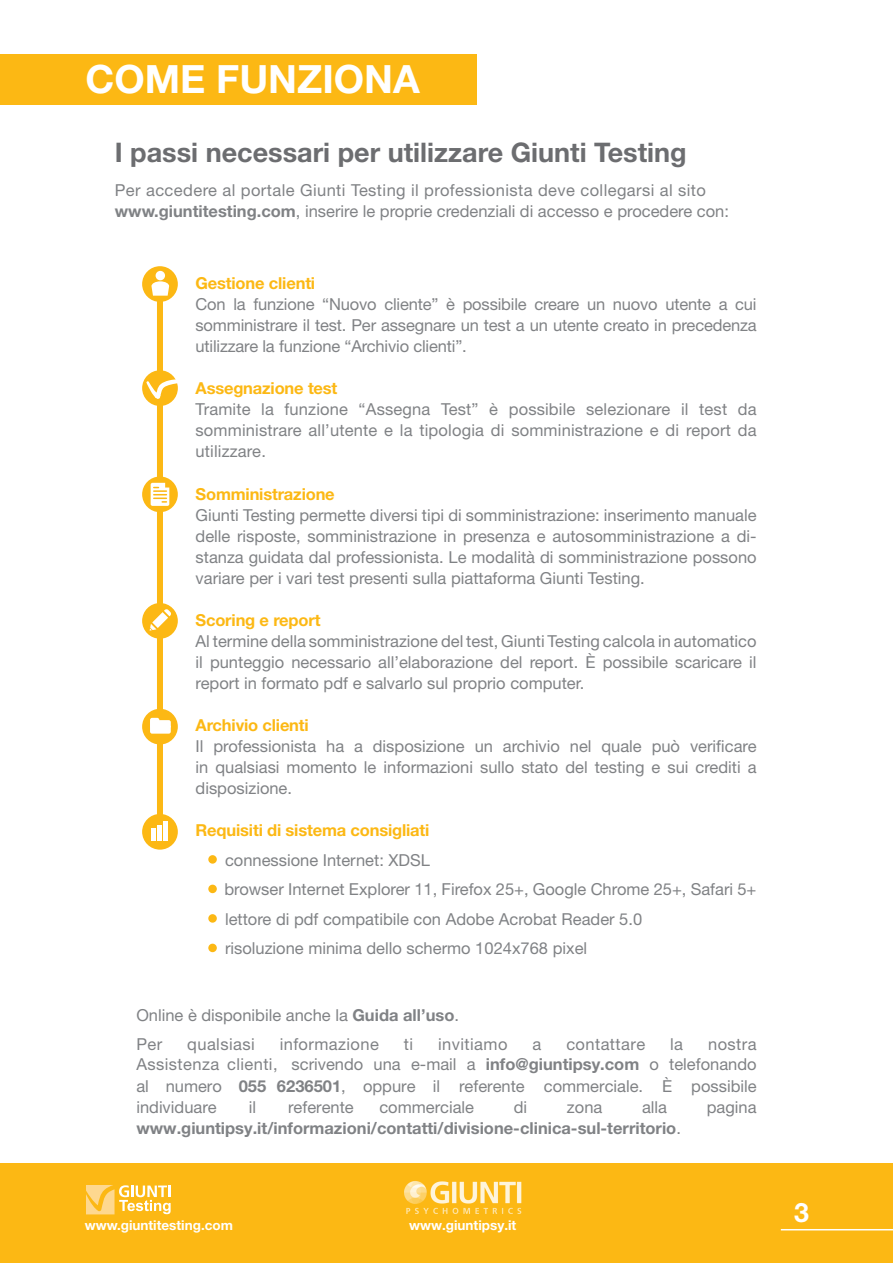
<style>
.page{position:relative;width:893px;height:1263px;background:#fff}
.page>*{position:absolute;margin:0;border:0;box-sizing:border-box;transform-origin:0 0}
.t1{font:700 39px "Helvetica Neue LT Std";color:#fff}
.t2{font:700 27px "Helvetica Neue LT Std";color:#6c6d70}
.t3{font:700 26.7px "Helvetica Neue LT Std";color:#fff}
.t4{font:16.5px/21px "Helvetica Neue LT Std";color:#808285;text-align:justify}
.t5{font:16.5px/21px "Helvetica Neue LT Std";letter-spacing:.025em;color:#808285}
.t6{font:700 16.5px "Helvetica Neue LT Std";letter-spacing:-.01em;color:#fcb814}
.t7{font:700 16.5px "Helvetica Neue LT Std";color:#808285}
.t8{font:700 13.5px "Helvetica Neue LT Std";color:#fff}
.s1{font-weight:700}
.s2{font-weight:400}
</style>
<div class="page">
<div style="left:0;top:1163px;width:893px;height:100px;background:#fcb814"></div>
<svg style="left:86px;top:1185px;width:85px;height:29px"></svg>
<hr style="left:781px;top:1229px;width:112px;height:1px;background:#fff">
<div style="left:0;top:55px;width:476px;height:50px;background:#fcb814"></div>
<div style="left:157px;top:279px;width:6px;height:550px;background:#fcb814"></div>
<div style="left:142px;top:603px;width:36px;height:36px;background:#fcb814;border-radius:50%"></div>
<svg style="left:150px;top:609px;width:21px;height:22px"></svg>
<div style="left:142px;top:709px;width:36px;height:35px;background:#fcb814;border-radius:50%"></div>
<svg style="left:150px;top:718px;width:21px;height:16px"></svg>
<div style="left:142px;top:814px;width:36px;height:36px;background:#fcb814;border-radius:50%"></div>
<hr style="left:164px;top:821px;width:4px;height:20px;background:#fff">
<div style="left:157px;top:825px;width:5px;height:16px;background:#fff"></div>
<div style="left:151px;top:829px;width:5px;height:12px;background:#fff"></div>
<div style="left:142px;top:266px;width:36px;height:36px;background:#fcb814;border-radius:50%"></div>
<div style="left:156px;top:271px;width:9px;height:9px;background:#fff;border-radius:50%"></div>
<svg style="left:151px;top:281px;width:18px;height:15px"></svg>
<svg style="left:142px;top:476px;width:36px;height:36px"></svg>
<svg style="left:151px;top:483px;width:18px;height:23px"></svg>
<div style="left:142px;top:370px;width:36px;height:36px;background:#fcb814;border-radius:50%"></div>
<svg style="left:145px;top:378px;width:33px;height:23px"></svg>
<div style="left:208px;top:855px;width:9px;height:9px;background:#fcb814;border-radius:50%"></div>
<div style="left:208px;top:885px;width:9px;height:8px;background:#fcb814;border-radius:50%"></div>
<div style="left:208px;top:914px;width:9px;height:9px;background:#fcb814;border-radius:50%"></div>
<div style="left:208px;top:944px;width:9px;height:8px;background:#fcb814;border-radius:50%"></div>
<img style="left:404px;top:1181px;width:118px;height:33px">
<p class="t1" style="left:85px;top:55px;width:336px">COME FUNZIONA</p>
<p class="t2" style="left:115px;top:136px;width:573px">I passi necessari per utilizzare Giunti Testing</p>
<p class="t5" style="left:115px;top:180px;width:616px">Per accedere al portale Giunti Testing il professionista deve collegarsi al sito <span class="s1">www.giuntitesting.com</span>, inserire le proprie credenziali di accesso e procedere con:</p>
<p class="t6" style="left:196px;top:273px;width:121px">Gestione clienti</p>
<p class="t4" style="left:196px;top:293px;width:563px">Con la funzione “Nuovo cliente” è possibile creare un nuovo utente a cui somministrare il test. Per assegnare un test a un utente creato in precedenza utilizzare la funzione “Archivio clienti”.</p>
<p class="t6" style="left:196px;top:378px;width:143px">Assegnazione test</p>
<p class="t4" style="left:196px;top:399px;width:563px">Tramite la funzione “Assegna Test” è possibile selezionare il test da somministrare all’utente e la tipologia di somministrazione e di report da utilizzare.</p>
<p class="t6" style="left:196px;top:483px;width:141px">Somministrazione</p>
<p class="t4" style="left:196px;top:504px;width:563px">Giunti Testing permette diversi tipi di somministrazione: inserimento manuale delle risposte, somministrazione in presenza e autosomministrazione a di&shy;stanza guidata dal professionista. Le modalità di somministrazione possono variare per i vari test presenti sulla piattaforma Giunti Testing.</p>
<p class="t6" style="left:196px;top:610px;width:126px">Scoring e report</p>
<p class="t4" style="left:196px;top:630px;width:563px">Al termine della somministrazione del test, Giunti Testing calcola in automatico il punteggio necessario all’elaborazione del report. È possibile scaricare il report in formato pdf e salvarlo sul proprio computer.</p>
<p class="t6" style="left:196px;top:715px;width:115px">Archivio clienti</p>
<p class="t4" style="left:196px;top:736px;width:563px">Il professionista ha a disposizione un archivio nel quale può verificare in qualsiasi momento le informazioni sullo stato del testing e sui crediti a disposizione.</p>
<p class="t6" style="left:196px;top:820px;width:235px">Requisiti di sistema consigliati</p>
<p class="t4" style="left:225px;top:849px;width:207px">connessione Internet: XDSL</p>
<p class="t4" style="left:224px;top:879px;width:534px">browser Internet Explorer 11, Firefox 25+, Google Chrome 25+, Safari 5+</p>
<p class="t4" style="left:225px;top:908px;width:419px">lettore di pdf compatibile con Adobe Acrobat Reader 5.0</p>
<p class="t4" style="left:225px;top:938px;width:364px">risoluzione minima dello schermo 1024x768 pixel</p>
<p class="t4" style="left:136px;top:1000px;width:324px;line-height:29.5px">Online è disponibile anche la <span class="s1">Guida all’uso</span>.<br>Per</p>
<p class="t5" style="left:187px;top:1033px;width:69px">qualsiasi</p>
<p class="t5" style="left:280px;top:1033px;width:101px">informazione</p>
<p class="t4" style="left:404px;top:1033px;width:11px">ti</p>
<p class="t5" style="left:438px;top:1033px;width:71px">invitiamo</p>
<p class="t4" style="left:532px;top:1033px;width:10px">a</p>
<p class="t5" style="left:566px;top:1033px;width:80px">contattare</p>
<p class="t4" style="left:670px;top:1033px;width:14px">la</p>
<p class="t4" style="left:136px;top:1034px;width:622px;line-height:19.8px;text-align:right">nostra<br>Assistenza clienti, scrivendo una e-mail a <span class="s1">info@giuntipsy.com</span> o telefonando</p>
<p class="t4" style="left:136px;top:1075px;width:622px">al numero <span class="s1">055 6236501</span>, oppure il referente commerciale. È possibile individuare</p>
<p class="t4" style="left:249px;top:1097px;width:9px">il</p>
<p class="t4" style="left:288px;top:1097px;width:67px">referente</p>
<p class="t4" style="left:379px;top:1097px;width:96px">commerciale</p>
<p class="t4" style="left:514px;top:1097px;width:15px">di</p>
<p class="t4" style="left:567px;top:1097px;width:37px">zona</p>
<p class="t4" style="left:642px;top:1097px;width:27px">alla</p>
<p class="t4" style="left:707px;top:1097px;width:51px">pagina</p>
<p class="t7" style="left:136px;top:1118px;width:546px">www.giuntipsy.it/informazioni/contatti/divisione-clinica-sul-territorio<span class="s2">.</span></p>
<p class="t8" style="left:85px;top:1216px;width:150px">www.giuntitesting.com</p>
<p class="t8" style="left:409px;top:1216px;width:109px">www.giuntipsy.it</p>
<h3 class="t3" style="left:794px;top:1196px;width:16px">3</h3>
</div>
